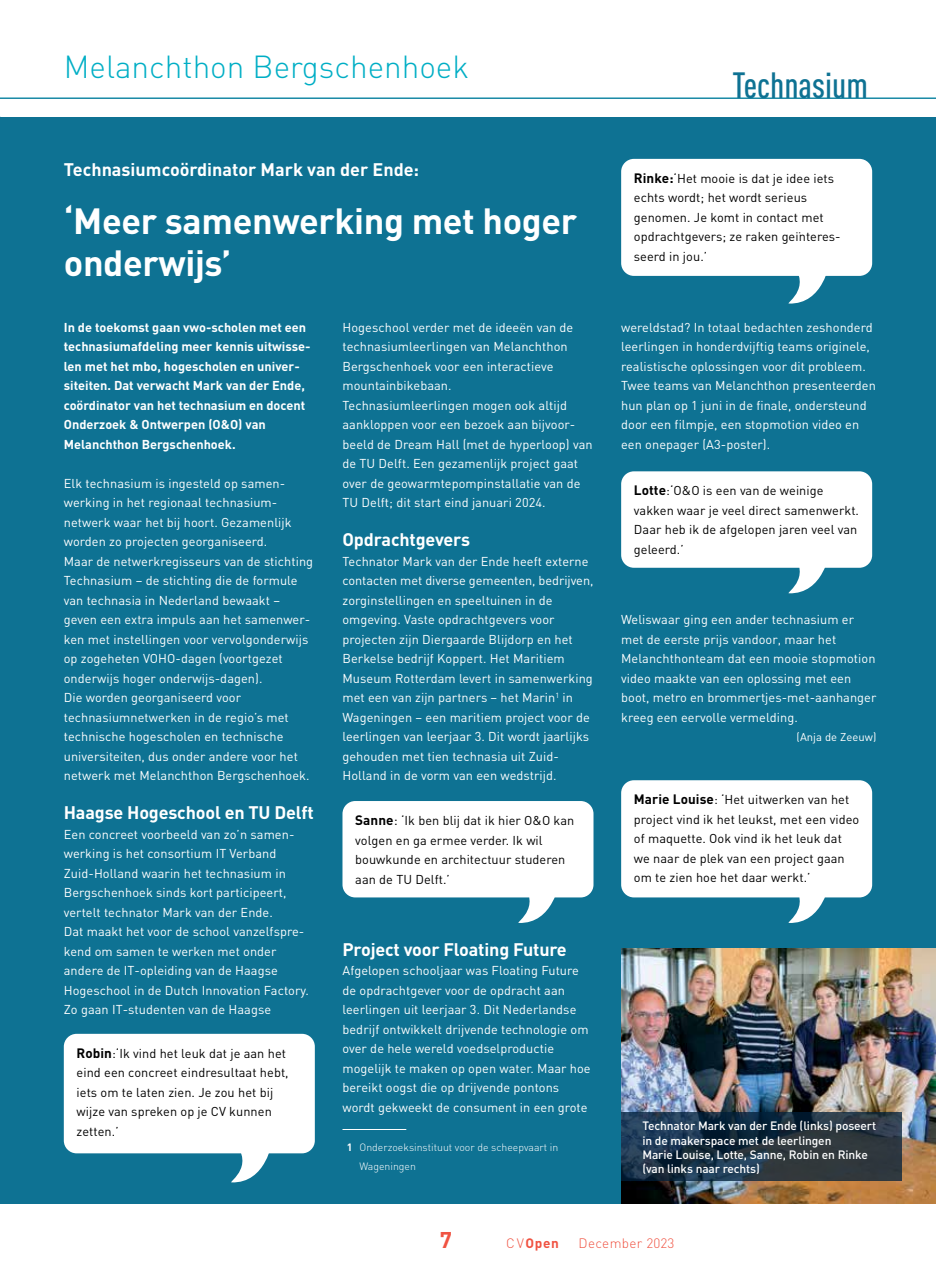
<style>
.page{position:relative;width:936px;height:1276px;background:#fff}
.page>*{position:absolute;margin:0;border:0;box-sizing:border-box;transform-origin:0 0}
.t1{font:700 36px/42px "DIN";letter-spacing:-.01em;color:#fff}
.t2{font:500 36px "DIN Cond";color:#0e7293}
.t3{font:300 31.5px "DIN";color:#00aec5}
.t4{font:700 22.5px "DIN";color:#f05342}
.t5{font:700 18px "DIN";letter-spacing:-.01em;color:#fff}
.t6{font:300 13.5px "DIN";letter-spacing:.025em;color:#f05342}
.t7{font:700 13.5px "DIN";color:#f05342}
.t8{font:12.75px/19.5px "DIN";letter-spacing:.005em;color:#fff}
.t9{font:12.75px/19.5px "DIN";letter-spacing:.005em;color:#000}
.t10{font:700 12.75px/19.5px "DIN";color:#fff}
.t11{font:500 12px/14.4px "DIN";letter-spacing:-.01em;color:#fff}
.t12{font:11.25px "DIN";letter-spacing:.005em;color:#fff}
.t13{font:300 10.5px/19.5px "DIN";color:#fff}
.s1{font-weight:700;font-size:13.5px}
.s2{font-size:13.5px}
.s3{font-weight:700}
.s4{font-weight:300}
</style>
<div class="page">
<div style="left:0;top:117px;width:935px;height:1086px;background:#0e7293"></div>
<img style="left:621px;top:948px;width:314px;height:255px">
<svg style="left:621px;top:1113px;width:280px;height:68px;background:#213443"></svg>
<hr style="left:0;top:98px;width:935px;height:1px;background:#0e7293">
<svg style="left:788px;top:276px;width:38px;height:28px"></svg>
<svg style="left:514px;top:897px;width:45px;height:26px"></svg>
<svg style="left:227px;top:1153px;width:45px;height:30px"></svg>
<svg style="left:788px;top:568px;width:37px;height:26px"></svg>
<svg style="left:784px;top:897px;width:45px;height:26px"></svg>
<div style="left:621px;top:780px;width:251px;height:117px;background:#fff;border-radius:13px"></div>
<div style="left:621px;top:159px;width:251px;height:117px;background:#fff;border-radius:13px"></div>
<div style="left:64px;top:1034px;width:251px;height:119px;background:#fff;border-radius:13px"></div>
<div style="left:621px;top:471px;width:251px;height:97px;background:#fff;border-radius:13px"></div>
<div style="left:342px;top:801px;width:251px;height:96px;background:#fff;border-radius:13px"></div>
<hr style="left:342px;top:1129px;width:64px;height:1px;background:#fff">
<h2 class="t3" style="left:64px;top:47px;width:407px">Melanchthon Bergschenhoek</h2>
<h3 class="t5" style="left:64px;top:157px;width:357px">Technasiumcoördinator Mark van der Ende:</h3>
<h1 class="t1" style="left:64px;top:198px;width:515px">‘Meer samenwerking met hoger onderwijs’</h1>
<p class="t10" style="left:64px;top:317px;width:248px">In de toekomst gaan vwo-scholen met een technasiumafdeling meer kennis uitwisse&shy;len met het mbo, hogescholen en univer&shy;siteiten. Dat verwacht Mark van der Ende, coördinator van het technasium en docent Onderzoek &amp; Ontwerpen (O&amp;O) van Melanchthon Bergschenhoek.</p>
<p class="t8" style="left:64px;top:473px;width:251px">Elk technasium is ingesteld op samen&shy;werking in het regionaal technasium&shy;netwerk waar het bij hoort. Gezamenlijk worden zo projecten georganiseerd.<br>Maar de netwerkregisseurs van de stichting Technasium – de stichting die de formule van technasia in Nederland bewaakt – geven een extra impuls aan het samenwer&shy;ken met instellingen voor vervolgonderwijs op zogeheten VOHO-dagen (voortgezet onderwijs hoger onderwijs-dagen).<br>Die worden georganiseerd voor technasiumnetwerken in de regio’s met technische hogescholen en technische universiteiten, dus onder andere voor het netwerk met Melanchthon Bergschenhoek.</p>
<h3 class="t5" style="left:64px;top:801px;width:251px">Haagse Hogeschool en TU Delft</h3>
<p class="t8" style="left:64px;top:824px;width:246px">Een concreet voorbeeld van zo’n samen&shy;werking is het consortium IT Verband Zuid-Holland waarin het technasium in Bergschenhoek sinds kort participeert, vertelt technator Mark van der Ende.<br>Dat maakt het voor de school vanzelfspre&shy;kend om samen te werken met onder andere de IT-opleiding van de Haagse Hogeschool in de Dutch Innovation Factory.<br>Zo gaan IT-studenten van de Haagse</p>
<p class="t9" style="left:77px;top:1043px;width:213px"><span class="s1">Robin</span>:‘Ik vind het leuk dat je aan het eind een concreet eindresultaat hebt, iets om te laten zien. Je zou het bij wijze van spreken op je CV kunnen zetten.’</p>
<p class="t8" style="left:342px;top:317px;width:251px">Hogeschool verder met de ideeën van de technasiumleerlingen van Melanchthon Bergschenhoek voor een interactieve mountainbikebaan.<br>Technasiumleerlingen mogen ook altijd aankloppen voor een bezoek aan bijvoor&shy;beeld de Dream Hall (met de hyperloop) van de TU Delft. Een gezamenlijk project gaat over de geowarmtepompinstallatie van de TU Delft; dit start eind januari 2024.</p>
<h3 class="t5" style="left:342px;top:528px;width:129px">Opdrachtgevers</h3>
<p class="t8" style="left:342px;top:551px;width:252px">Technator Mark van der Ende heeft externe contacten met diverse gemeenten, bedrijven, zorginstellingen en speeltuinen in de omgeving. Vaste opdrachtgevers voor projecten zijn Diergaarde Blijdorp en het Berkelse bedrijf Koppert. Het Maritiem Museum Rotterdam levert in samenwerking met een van zijn partners – het Marin<sup>1</sup> in Wageningen – een maritiem project voor de leerlingen van leerjaar 3. Dit wordt jaarlijks gehouden met tien technasia uit Zuid-Holland in de vorm van een wedstrijd.</p>
<p class="t9" style="left:355px;top:810px;width:221px"><span class="s1">Sanne</span><span class="s2">:</span> ‘Ik ben blij dat ik hier O&amp;O kan volgen en ga ermee verder. Ik wil bouwkunde en architectuur studeren aan de TU Delft.’</p>
<h3 class="t5" style="left:342px;top:937px;width:226px">Project voor Floating Future</h3>
<p class="t8" style="left:342px;top:960px;width:250px">Afgelopen schooljaar was Floating Future de opdrachtgever voor de opdracht aan leerlingen uit leerjaar 3. Dit Nederlandse bedrijf ontwikkelt drijvende technologie om over de hele wereld voedselproductie mogelijk te maken op open water. Maar hoe bereikt oogst die op drijvende pontons wordt gekweekt de consument in een grote</p>
<p class="t13" style="left:359px;top:1137px;width:200px;text-indent:-13px"><span class="s3">1</span> Onderzoeksinstituut voor de scheepvaart in<br>Wageningen</p>
<h1 class="t2" style="left:732px;top:64px;width:137px">Technasium</h1>
<p class="t9" style="left:634px;top:168px;width:208px"><span class="s1">Rinke:</span>‘Het mooie is dat je idee iets echts wordt; het wordt serieus genomen. Je komt in contact met opdrachtgevers; ze raken geïnteres&shy;seerd in jou.’</p>
<p class="t8" style="left:621px;top:317px;width:256px">wereldstad? In totaal bedachten zeshonderd leerlingen in honderdvijftig teams originele, realistische oplossingen voor dit probleem.<br>Twee teams van Melanchthon presenteerden hun plan op 1 juni in de finale, ondersteund door een filmpje, een stopmotion video en een onepager (A3-poster).</p>
<p class="t9" style="left:634px;top:481px;width:227px"><span class="s1">Lotte</span>:‘O&amp;O is een van de weinige vakken waar je veel direct samenwerkt.<br>Daar heb ik de afgelopen jaren veel van geleerd.’</p>
<p class="t8" style="left:621px;top:609px;width:257px">Weliswaar ging een ander technasium er met de eerste prijs vandoor, maar het Melanchthonteam dat een mooie stopmotion video maakte van een oplossing met een boot, metro en brommertjes-met-aanhanger kreeg een eervolle vermelding.</p>
<p class="t12" style="left:796px;top:730px;width:81px">(Anja de Zeeuw)</p>
<p class="t9" style="left:634px;top:789px;width:227px"><span class="s1">Marie Louise</span>: ‘Het uitwerken van het project vind ik het leukst, met een video of maquette. Ook vind ik het leuk dat we naar de plek van een project gaan om te zien hoe het daar werkt.’</p>
<p class="t11" style="left:642px;top:1118px;width:235px">Technator Mark van der Ende (links) poseert in de makerspace met de leerlingen<br>Marie Louise, Lotte, Sanne, Robin en Rinke (van links naar rechts)</p>
<h3 class="t4" style="left:440px;top:1225px;width:14px">7</h3>
<p class="t7" style="left:506px;top:1234px;width:54px"><span class="s4">CV</span>Open</p>
<p class="t6" style="left:578px;top:1235px;width:97px">December 2023</p>
</div>
